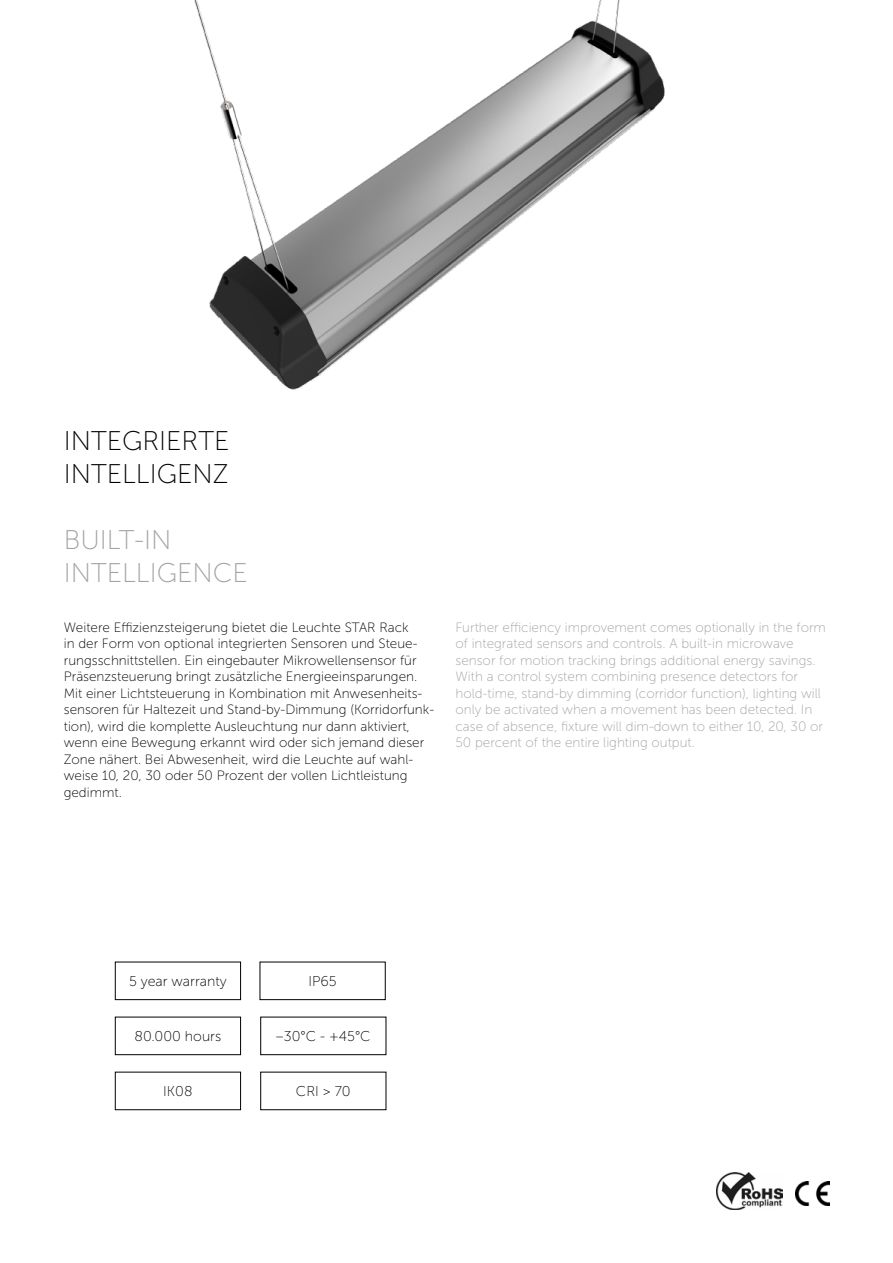
<style>
.page{position:relative;width:893px;height:1263px;background:#fff}
.page>*{position:absolute;margin:0;border:0;box-sizing:border-box;transform-origin:0 0}
.Headline_DE{font:27px/33px "Museo Sans 100";color:#000}
.Headline_EN{font:27px/33px "Museo Sans 100";color:#a3a3a3}
.t1{font:14.25px "Museo Sans 100";color:#000}
.Copy_DE{font:13.5px/16.5px "Museo Sans 100";color:#000}
.Copy_EN{font:13.5px/16.5px "Museo Sans 100";color:#a3a3a3}
</style>
<div class="page">
<img style="left:194px;top:0;width:471px;height:390px">
<div style="left:115px;top:962px;width:126px;height:38px;border:1px solid #000"></div>
<div style="left:260px;top:1072px;width:126px;height:38px;border:1px solid #000"></div>
<div style="left:115px;top:1017px;width:126px;height:38px;border:1px solid #000"></div>
<div style="left:260px;top:962px;width:126px;height:38px;border:1px solid #000"></div>
<div style="left:115px;top:1072px;width:126px;height:38px;border:1px solid #000"></div>
<div style="left:260px;top:1017px;width:126px;height:38px;border:1px solid #000"></div>
<img style="left:795px;top:1181px;width:34px;height:24px">
<img style="left:717px;top:1172px;width:65px;height:37px">
<p class="Headline_DE" style="left:64px;top:425px;width:167px">INTEGRIERTE<br>INTELLIGENZ</p>
<p class="Headline_EN" style="left:64px;top:524px;width:186px">BUILT-IN<br>INTELLIGENCE</p>
<p class="Copy_DE" style="left:64px;top:619px;width:372px">Weitere Effizienzsteigerung bietet die Leuchte STAR Rack<br>in der Form von optional integrierten Sensoren und Steue&shy;rungsschnittstellen. Ein eingebauter Mikrowellensensor für Präsenzsteuerung bringt zusätzliche Energieeinsparungen.<br>Mit einer Lichtsteuerung in Kombination mit Anwesenheits&shy;sensoren für Haltezeit und Stand-by-Dimmung (Korridorfunk&shy;tion), wird die komplette Ausleuchtung nur dann aktiviert, wenn eine Bewegung erkannt wird oder sich jemand dieser Zone nähert. Bei Abwesenheit, wird die Leuchte auf wahl&shy;weise 10, 20, 30 oder 50 Prozent der vollen Lichtleistung gedimmt.</p>
<p class="Copy_EN" style="left:455px;top:619px;width:372px">Further efficiency improvement comes optionally in the form of integrated sensors and controls. A built-in microwave sensor for motion tracking brings additional energy savings.<br>With a control system combining presence detectors for hold-time, stand-by dimming (corridor function), lighting will only be activated when a movement has been detected. In case of absence, fixture will dim-down to either 10, 20, 30 or 50 percent of the entire lighting output.</p>
<p class="t1" style="left:129px;top:974px;width:99px">5 year warranty</p>
<p class="t1" style="left:308px;top:974px;width:30px">IP65</p>
<p class="t1" style="left:135px;top:1029px;width:88px">80.000 hours</p>
<p class="t1" style="left:276px;top:1029px;width:96px">–30°C - +45°C</p>
<p class="t1" style="left:163px;top:1084px;width:31px">IK08</p>
<p class="t1" style="left:296px;top:1084px;width:56px">CRI &gt; 70</p>
</div>
